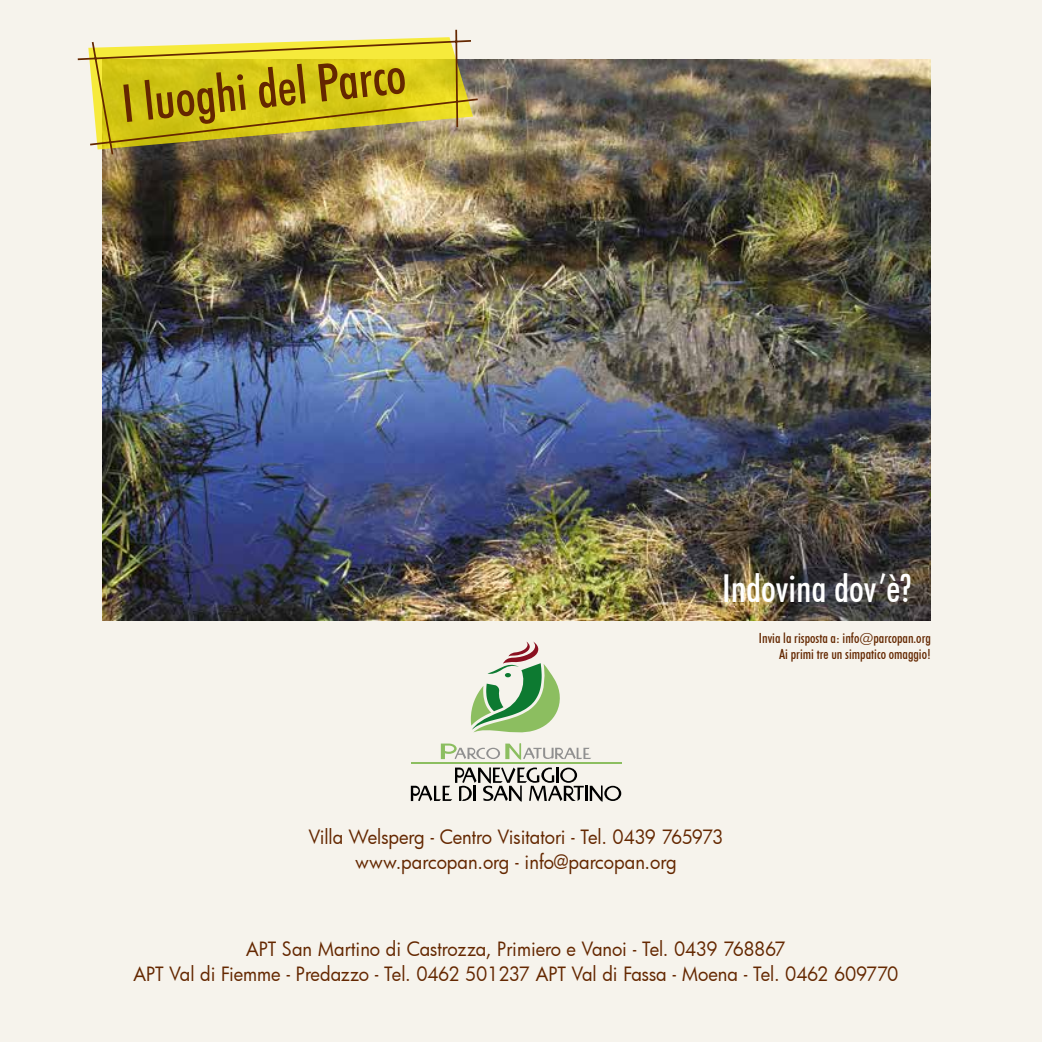
<style>
.page{position:relative;width:1042px;height:1042px;background:#f6f3ec}
.page>*{position:absolute;margin:0;border:0;box-sizing:border-box;transform-origin:0 0}
.t1{font:500 condensed 52.5px "Futura BT";color:#642700}
.t2{font:500 condensed 38.5px "Futura BT";color:#fff}
.t3{font:19.25px/24.5px "Futura";letter-spacing:-.005em;color:#642700;text-align:center;scale:.95 1}
.t4{font:500 condensed 14px/15.8px "Futura BT";color:#642700;text-align:right}
</style>
<div class="page">
<svg style="left:471px;top:641px;width:89px;height:92px"></svg>
<hr style="left:585px;top:786px;width:3px;height:15px;background:#000">
<svg style="left:590px;top:785px;width:31px;height:16px"></svg>
<svg style="left:411px;top:767px;width:173px;height:34px"></svg>
<hr style="left:411px;top:762px;width:210px;height:1px;background:#8cbe60">
<svg style="left:441px;top:743px;width:150px;height:17px"></svg>
<img style="left:102px;top:60px;width:829px;height:560px">
<svg style="left:77px;top:29px;width:403px;height:127px"></svg>
<h1 class="t1" style="left:119px;top:72px;width:287px;rotate:-6deg">I luoghi del Parco</h1>
<h2 class="t2" style="left:722px;top:565px;width:190px">Indovina dov’è?</h2>
<p class="t4" style="left:759px;top:630px;width:173px">Invia la risposta a: info@parcopan.org<br>Ai primi tre un simpatico omaggio!</p>
<p class="t3" style="left:309px;top:824px;width:438px">Villa Welsperg - Centro Visitatori - Tel. 0439 765973 www.parcopan.org - info@parcopan.org</p>
<p class="t3" style="left:133px;top:936px;width:806px">APT San Martino di Castrozza, Primiero e Vanoi - Tel. 0439 768867<br>APT Val di Fiemme - Predazzo - Tel. 0462 501237 APT Val di Fassa - Moena - Tel. 0462 609770</p>
</div>
